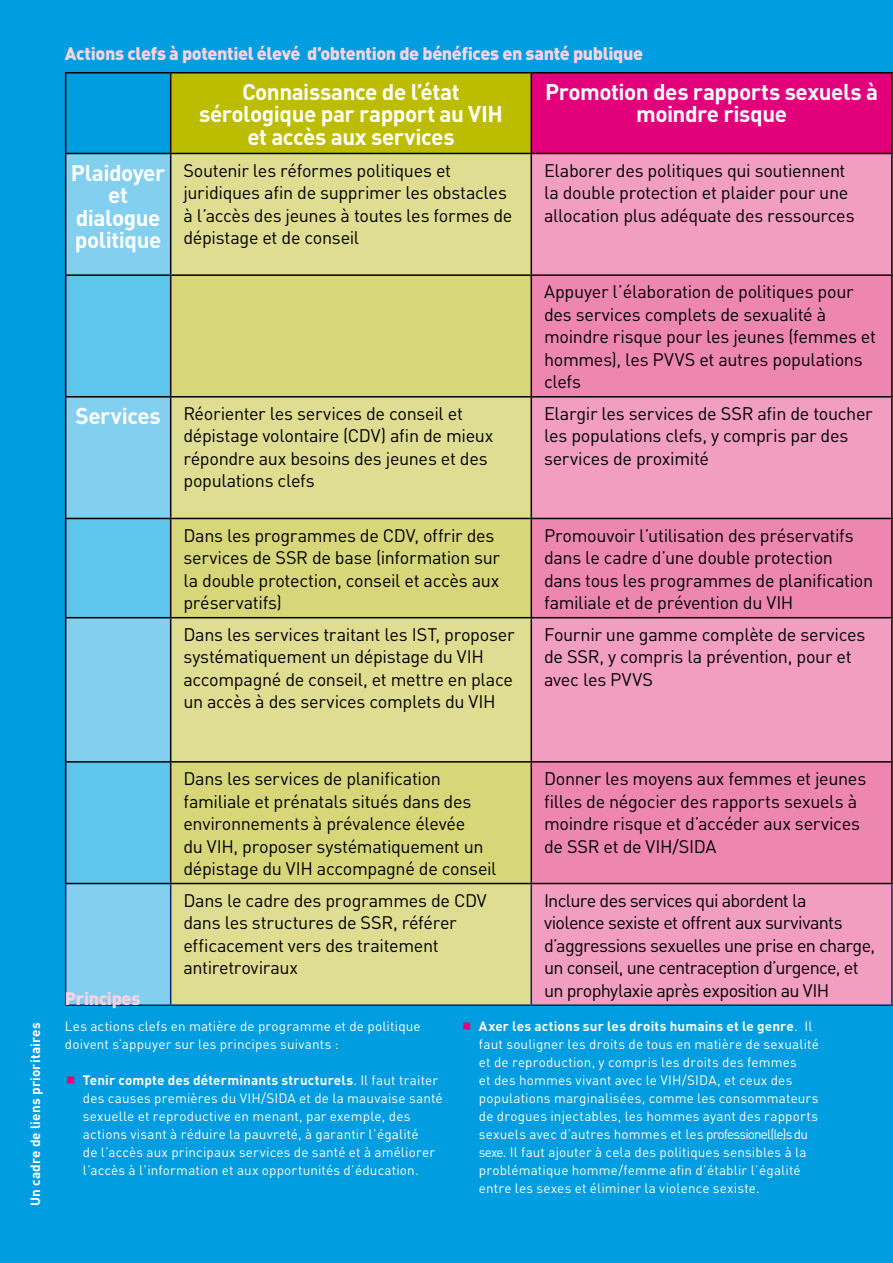
<style>
.page{position:relative;width:893px;height:1263px;background:#009ee0}
.page>*{position:absolute;margin:0;border:0;box-sizing:border-box;transform-origin:0 0}
.Table_Heading_1{font:700 22.5px/22.5px "DIN";letter-spacing:-.02em;color:#fff;text-align:center}
.Table_Normal_1{font:18px/22.5px "DIN";letter-spacing:-.02em;color:#000}
.Table_Normal_1-2{font:18px/22.5px "DIN";letter-spacing:-.04em;color:#000}
.Heading_2{font:900 18px "DIN";letter-spacing:-.025em;color:#f8d3e3}
.List_-_Bullet_1{font:13.5px/18px "DIN";letter-spacing:.01em;color:#fff}
.Normal_-_First{font:13.5px/18px "DIN";letter-spacing:.01em;color:#fff}
.Folio_-_Page_L{font:700 13.5px "DIN";letter-spacing:.015em;color:#fff}
.s1{font-weight:700}
</style>
<div class="page">
<svg style="left:66px;top:73px;width:104px;height:80px"></svg>
<div style="left:171px;top:73px;width:359px;height:80px;background:#bcbd00"></div>
<div style="left:66px;top:154px;width:104px;height:850px;background:#83cff0"></div>
<div style="left:171px;top:154px;width:359px;height:850px;background:#dedd91"></div>
<div style="left:532px;top:154px;width:359px;height:850px;background:#f19ec1"></div>
<svg style="left:66px;top:276px;width:104px;height:607px;fill:#5ec5ed"></svg>
<svg style="left:171px;top:276px;width:359px;height:607px;fill:#d7d679"></svg>
<svg style="left:532px;top:276px;width:359px;height:607px;fill:#ed87b2"></svg>
<hr style="left:65px;top:72px;width:106px;height:1px;background:#000">
<hr style="left:65px;top:73px;width:1px;height:80px;background:#000">
<hr style="left:171px;top:72px;width:360px;height:1px;background:#000">
<hr style="left:170px;top:73px;width:1px;height:80px;background:#000">
<hr style="left:530px;top:73px;width:2px;height:80px;background:#000">
<hr style="left:65px;top:153px;width:106px;height:1px;background:#000">
<hr style="left:65px;top:154px;width:1px;height:120px;background:#000">
<hr style="left:171px;top:153px;width:360px;height:1px;background:#000">
<hr style="left:170px;top:154px;width:1px;height:120px;background:#000">
<hr style="left:530px;top:154px;width:2px;height:120px;background:#000">
<div style="left:531px;top:72px;width:362px;height:82px;background:#e2007a"></div>
<hr style="left:891px;top:154px;width:2px;height:120px;background:#000">
<hr style="left:65px;top:274px;width:106px;height:2px;background:#000">
<hr style="left:65px;top:276px;width:1px;height:120px;background:#000">
<hr style="left:171px;top:274px;width:360px;height:2px;background:#000">
<hr style="left:170px;top:276px;width:1px;height:120px;background:#000">
<hr style="left:531px;top:274px;width:361px;height:2px;background:#000">
<hr style="left:530px;top:276px;width:2px;height:120px;background:#000">
<hr style="left:891px;top:276px;width:2px;height:120px;background:#000">
<hr style="left:65px;top:396px;width:106px;height:2px;background:#000">
<hr style="left:65px;top:398px;width:1px;height:120px;background:#000">
<hr style="left:171px;top:396px;width:360px;height:2px;background:#000">
<hr style="left:170px;top:398px;width:1px;height:120px;background:#000">
<hr style="left:531px;top:396px;width:361px;height:2px;background:#000">
<hr style="left:530px;top:398px;width:2px;height:120px;background:#000">
<hr style="left:891px;top:398px;width:2px;height:120px;background:#000">
<hr style="left:65px;top:518px;width:106px;height:1px;background:#000">
<hr style="left:65px;top:519px;width:1px;height:98px;background:#000">
<hr style="left:171px;top:518px;width:360px;height:1px;background:#000">
<hr style="left:170px;top:519px;width:1px;height:98px;background:#000">
<hr style="left:531px;top:518px;width:361px;height:1px;background:#000">
<hr style="left:530px;top:519px;width:2px;height:98px;background:#000">
<hr style="left:891px;top:519px;width:2px;height:98px;background:#000">
<hr style="left:65px;top:617px;width:106px;height:1px;background:#000">
<hr style="left:65px;top:618px;width:1px;height:143px;background:#000">
<hr style="left:171px;top:617px;width:360px;height:1px;background:#000">
<hr style="left:170px;top:618px;width:1px;height:143px;background:#000">
<hr style="left:531px;top:617px;width:361px;height:1px;background:#000">
<hr style="left:530px;top:618px;width:2px;height:143px;background:#000">
<hr style="left:891px;top:618px;width:2px;height:143px;background:#000">
<hr style="left:65px;top:761px;width:106px;height:2px;background:#000">
<hr style="left:65px;top:763px;width:1px;height:120px;background:#000">
<hr style="left:171px;top:761px;width:360px;height:2px;background:#000">
<hr style="left:170px;top:763px;width:1px;height:120px;background:#000">
<hr style="left:531px;top:761px;width:361px;height:2px;background:#000">
<hr style="left:530px;top:763px;width:2px;height:120px;background:#000">
<hr style="left:891px;top:763px;width:2px;height:120px;background:#000">
<hr style="left:65px;top:883px;width:106px;height:1px;background:#000">
<hr style="left:171px;top:883px;width:360px;height:1px;background:#000">
<hr style="left:531px;top:883px;width:361px;height:1px;background:#000">
<hr style="left:65px;top:884px;width:1px;height:120px;background:#04266d">
<hr style="left:170px;top:884px;width:1px;height:120px;background:#04266d">
<hr style="left:530px;top:884px;width:2px;height:120px;background:#04266d">
<hr style="left:891px;top:884px;width:2px;height:120px;background:#04266d">
<hr style="left:65px;top:1004px;width:106px;height:2px;background:#04266d">
<hr style="left:171px;top:1004px;width:360px;height:2px;background:#04266d">
<hr style="left:531px;top:1004px;width:361px;height:2px;background:#04266d">
<p class="Heading_2" style="left:65px;top:42px;width:580px">Actions clefs à potentiel élevé d’obtention de bénéfices en santé publique</p>
<p class="Table_Heading_1" style="left:199px;top:80px;width:305px">Connaissance de l’état sérologique par rapport au VIH</p>
<p class="Table_Heading_1" style="left:247px;top:125px;width:209px">et accès aux services</p>
<p class="Table_Heading_1" style="left:545px;top:80px;width:334px">Promotion des rapports sexuels à moindre risque</p>
<p class="Table_Heading_1" style="left:71px;top:160px;width:96px">Plaidoyer et dialogue politique</p>
<p class="Table_Normal_1" style="left:183px;top:159px;width:331px">Soutenir les réformes politiques et juridiques afin de supprimer les obstacles à l’accès des jeunes à toutes les formes de dépistage et de conseil</p>
<p class="Table_Normal_1" style="left:544px;top:159px;width:312px">Elaborer des politiques qui soutiennent la double protection et plaider pour une allocation plus adéquate des ressources</p>
<p class="Table_Normal_1" style="left:544px;top:280px;width:333px">Appuyer l’élaboration de politiques pour des services complets de sexualité à moindre risque pour les jeunes (femmes et hommes), les PVVS et autres populations clefs</p>
<p class="Table_Heading_1" style="left:75px;top:404px;width:87px">Services</p>
<p class="Table_Normal_1" style="left:183px;top:402px;width:311px">Réorienter les services de conseil et dépistage volontaire (CDV) afin de mieux répondre aux besoins des jeunes et des populations clefs</p>
<p class="Table_Normal_1" style="left:544px;top:402px;width:330px">Elargir les services de SSR afin de toucher les populations clefs, y compris par des services de proximité</p>
<p class="Table_Normal_1" style="left:183px;top:523px;width:318px">Dans les programmes de CDV, offrir des services de SSR de base (information sur la double protection, conseil et accès aux préservatifs)</p>
<p class="Table_Normal_1" style="left:544px;top:523px;width:331px">Promouvoir l’utilisation des préservatifs dans le cadre d’une double protection dans tous les programmes de planification familiale et de prévention du VIH</p>
<p class="Table_Normal_1" style="left:183px;top:623px;width:333px">Dans les services traitant les IST, proposer systématiquement un dépistage du VIH accompagné de conseil, et mettre en place un accès à des services complets du VIH</p>
<p class="Table_Normal_1" style="left:544px;top:623px;width:323px">Fournir une gamme complète de services de SSR, y compris la prévention, pour et avec les PVVS</p>
<p class="Folio_-_Page_L" style="left:26px;top:1206px;width:186px;rotate:-90deg">Un cadre de liens prioritaires</p>
<p class="Heading_2" style="left:65px;top:987px;width:77px">Principes</p>
<p class="Table_Normal_1" style="left:183px;top:767px;width:315px">Dans les services de planification familiale et prénatals situés dans des environnements à prévalence élevée<br>du VIH, proposer systématiquement un dépistage du VIH accompagné de conseil</p>
<p class="Table_Normal_1" style="left:544px;top:767px;width:324px">Donner les moyens aux femmes et jeunes filles de négocier des rapports sexuels à moindre risque et d’accéder aux services de SSR et de VIH/SIDA</p>
<p class="Table_Normal_1" style="left:183px;top:888px;width:305px">Dans le cadre des programmes de CDV dans les structures de SSR, référer efficacement vers des traitement antiretroviraux</p>
<p class="Table_Normal_1-2" style="left:544px;top:888px;width:333px">Inclure des services qui abordent la<br>violence sexiste et offrent aux survivants d’aggressions sexuelles une prise en charge, un conseil, une centraception d’urgence, et un prophylaxie après exposition au VIH</p>
<p class="Normal_-_First" style="left:65px;top:1016px;width:357px">Les actions clefs en matière de programme et de politique doivent s’appuyer sur les principes suivants :</p>
<p class="List_-_Bullet_1" style="left:83px;top:1070px;width:361px"><span class="s1">Tenir compte des déterminants structurels</span>. Il faut traiter des causes premières du VIH/SIDA et de la mauvaise santé sexuelle et reproductive en menant, par exemple, des actions visant à réduire la pauvreté, à garantir l’égalité<br>de l’accès aux principaux services de santé et à améliorer l’accès à l’information et aux opportunités d’éducation.</p>
<p class="List_-_Bullet_1" style="left:479px;top:1016px;width:341px"><span class="s1">Axer les actions sur les droits humains et le genre</span>. Il faut souligner les droits de tous en matière de sexualité et de reproduction, y compris les droits des femmes<br>et des hommes vivant avec le VIH/SIDA, et ceux des populations marginalisées, comme les consommateurs de drogues injectables, les hommes ayant des rapports sexuels avec d’autres hommes et les professionel(le)s du sexe. Il faut ajouter à cela des politiques sensibles à la problématique homme/femme afin d’établir l’égalité entre les sexes et éliminer la violence sexiste.</p>
</div>
